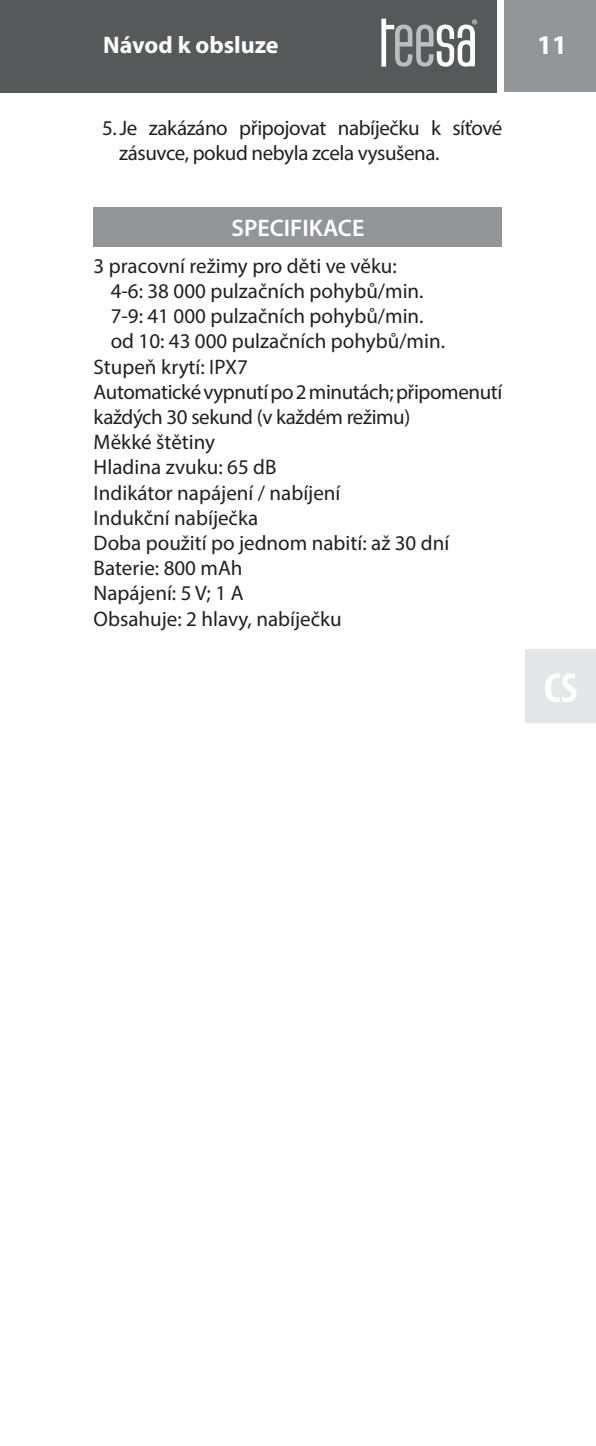
<style>
.page{position:relative;width:596px;height:1446px;background:#fff}
.page>*{position:absolute;margin:0;border:0;box-sizing:border-box;transform-origin:0 0}
.t1{font:700 condensed 42px "Myriad Pro";color:#fff}
.t2{font:700 27px "Myriad Pro";color:#fff}
.t3{font:700 24px "Myriad Pro";color:#fff}
.t4{font:600 24px "Myriad Pro";color:#fff}
.t5{font:21px "Myriad Pro";color:#231f20}
.t6{font:21px/25.2px "Myriad Pro";letter-spacing:-.02em;color:#231f20}
</style>
<div class="page">
<div style="left:525px;top:649px;width:70px;height:74px;background:#e5e6e8"></div>
<div style="left:503px;top:0;width:92px;height:92px;background:#939598"></div>
<div style="left:0;top:0;width:496px;height:92px;background:#57585a"></div>
<svg style="left:381px;top:19px;width:96px;height:48px"></svg>
<div style="left:94px;top:207px;width:408px;height:39px;background:#939598"></div>
<p class="t3" style="left:103px;top:31px;width:177px">Návod k obsluze</p>
<p class="t2" style="left:537px;top:30px;width:31px">11</p>
<p class="t6" style="left:119px;top:116px;width:384px;text-indent:-17px">5. Je zakázáno připojovat nabíječku k síťové zásuvce, pokud nebyla zcela vysušena.</p>
<p class="t4" style="left:231px;top:214px;width:134px">SPECIFIKACE</p>
<p class="t5" style="left:94px;top:255px;width:304px">3 pracovní režimy pro děti ve věku:</p>
<p class="t5" style="left:111px;top:280px;width:314px">4-6: 38 000 pulzačních pohybů/min.</p>
<p class="t5" style="left:111px;top:305px;width:314px">7-9: 41 000 pulzačních pohybů/min.</p>
<p class="t5" style="left:111px;top:330px;width:335px">od 10: 43 000 pulzačních pohybů/min.</p>
<p class="t5" style="left:94px;top:356px;width:156px">Stupeň krytí: IPX7</p>
<p class="t6" style="left:94px;top:379px;width:410px">Automatické vypnutí po 2 minutách; připomenutí</p>
<p class="t6" style="left:94px;top:405px;width:318px">každých 30 sekund (v každém režimu)</p>
<p class="t5" style="left:94px;top:431px;width:123px">Měkké štětiny</p>
<p class="t5" style="left:94px;top:456px;width:184px">Hladina zvuku: 65 dB</p>
<p class="t5" style="left:94px;top:482px;width:248px">Indikátor napájení / nabíjení</p>
<p class="t5" style="left:94px;top:507px;width:166px">Indukční nabíječka</p>
<p class="t5" style="left:94px;top:532px;width:357px">Doba použití po jednom nabití: až 30 dní</p>
<p class="t5" style="left:94px;top:557px;width:150px">Baterie: 800 mAh</p>
<p class="t5" style="left:94px;top:582px;width:151px">Napájení: 5 V; 1 A</p>
<p class="t5" style="left:94px;top:608px;width:249px">Obsahuje: 2 hlavy, nabíječku</p>
<h1 class="t1" style="left:544px;top:663px;width:35px">CS</h1>
</div>
